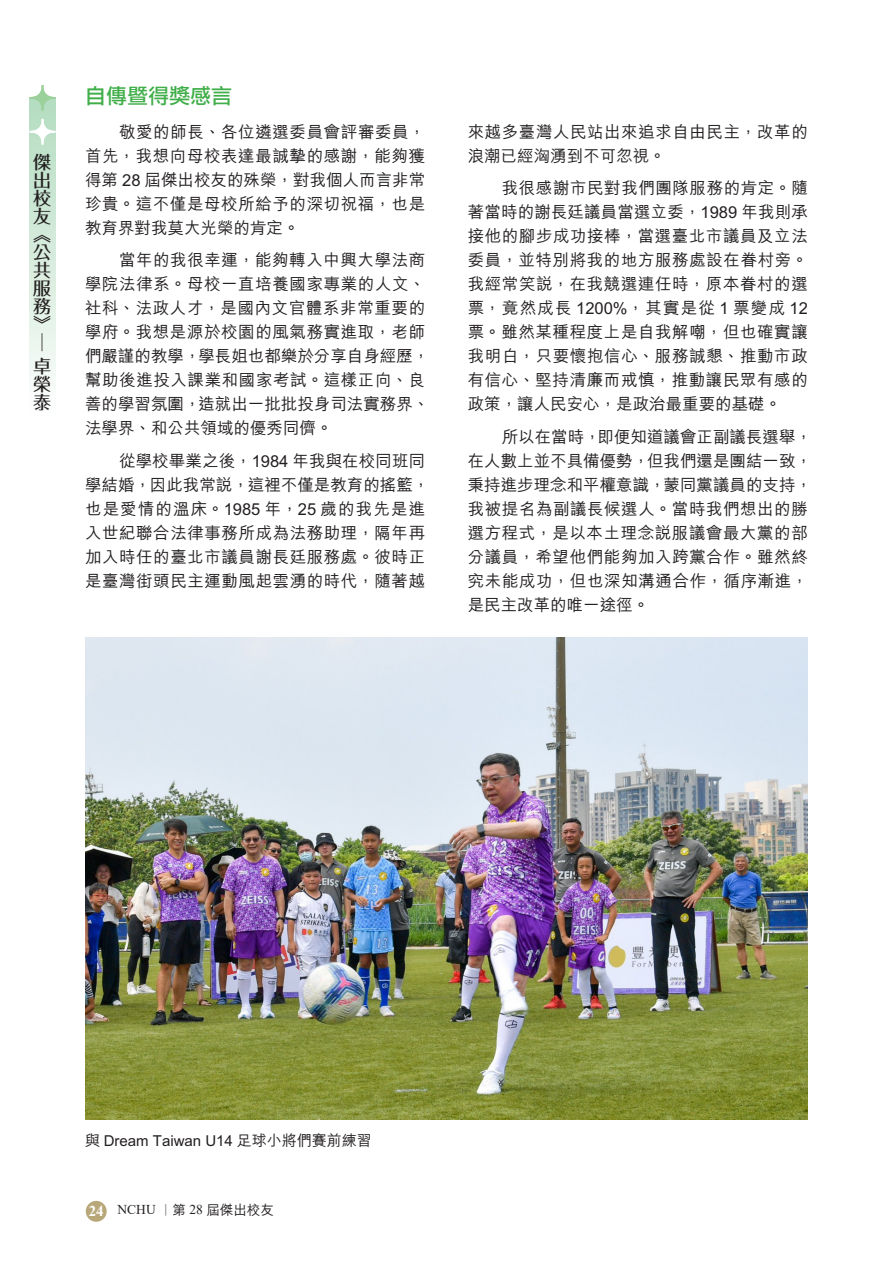
<style>
.page{position:relative;width:893px;height:1263px;background:#fff}
.page>*{position:absolute;margin:0;border:0;box-sizing:border-box;transform-origin:0 0}
.t1{font:21px "DF Li Hei Md WIN BF";color:#40ae49}
.t2{font:500 18px/18px "Folk Pro";color:#231f20;text-align:justify}
.t3{font:500 16.5px/24px "M Hei HK";letter-spacing:.035em;color:#231f20}
.t4{font:500 15px "M Hei HK";color:#231f20}
.t5{font:13.5px "Times New Roman";color:#231f20}
.s1{font-weight:700;font-size:15px;color:#fff}
.s2{font-family:"Adobe Ming Std";font-weight:300}
.s3{font-family:"M Hei HK";font-weight:500}
</style>
<div class="page">
<img style="left:85px;top:637px;width:723px;height:482px">
<div style="left:86px;top:1201px;width:21px;height:21px;background:#b8a779;border-radius:50%"></div>
<div style="left:30px;top:98px;width:25px;height:314px;background:linear-gradient(to bottom,#b3dbbf,#fcfdfc)"></div>
<svg style="left:30px;top:119px;width:25px;height:25px"></svg>
<div style="left:29px;top:118px;width:27px;height:27px;border:2px solid #fff;border-radius:50%"></div>
<svg style="left:30px;top:85px;width:25px;height:26px"></svg>
<div style="left:29px;top:84px;width:27px;height:27px;border:2px solid #9cd19c;border-radius:50%"></div>
<p class="t2" style="left:33px;top:150px;width:19px">傑出校友《公共服務》│</p>
<p class="t2" style="left:33px;top:354px;width:19px">卓榮泰</p>
<p class="t1" style="left:85px;top:85px;width:148px">自傳暨得獎感言</p>
<p class="t3" style="left:85px;top:118px;width:342px;text-align:justify;text-indent:34px">敬愛的師長、各位遴選委員會評審委員，首先，我想向母校表達最誠摯的感謝，能夠獲得第 28 屆傑出校友的殊榮，對我個人而言非常珍貴。這不僅是母校所給予的深切祝福，也是教育界對我莫大光榮的肯定。</p>
<p class="t3" style="left:85px;top:247px;width:346px;text-indent:34px">當年的我很幸運，能夠轉入中興大學法商學院法律系。母校一直培養國家專業的人文、社科、法政人才，是國內文官體系非常重要的學府。我想是源於校園的風氣務實進取，老師們嚴謹的教學，學長姐也都樂於分享自身經歷，幫助後進投入課業和國家考試。這樣正向、良善的學習氛圍，造就出一批批投身司法實務界、法學界、和公共領域的優秀同儕。</p>
<p class="t3" style="left:85px;top:447px;width:346px;text-indent:34px">從學校畢業之後，1984 年我與在校同班同學結婚，因此我常說，這裡不僅是教育的搖籃，也是愛情的溫床。1985 年，25 歲的我先是進入世紀聯合法律事務所成為法務助理，隔年再加入時任的臺北市議員謝長廷服務處。彼時正是臺灣街頭民主運動風起雲湧的時代，隨著越</p>
<p class="t3" style="left:468px;top:118px;width:342px">來越多臺灣人民站出來追求自由民主，改革的浪潮已經洶湧到不可忽視。</p>
<p class="t3" style="left:468px;top:175px;width:342px;text-align:justify;text-indent:34px">我很感謝市民對我們團隊服務的肯定。隨著當時的謝長廷議員當選立委，1989 年我則承接他的腳步成功接棒，當選臺北市議員及立法委員，並特別將我的地方服務處設在眷村旁。我經常笑說，在我競選連任時，原本眷村的選票，竟然成長 1200%，其實是從 1 票變成 12票。雖然某種程度上是自我解嘲，但也確實讓我明白，只要懷抱信心、服務誠懇、推動市政有信心、堅持清廉而戒慎，推動讓民眾有感的政策，讓人民安心，是政治最重要的基礎。</p>
<p class="t3" style="left:468px;top:423px;width:346px;text-indent:34px">所以在當時，即便知道議會正副議長選舉，在人數上並不具備優勢，但我們還是團結一致，秉持進步理念和平權意識，蒙同黨議員的支持，我被提名為副議長候選人。當時我們想出的勝選方程式，是以本土理念說服議會最大黨的部分議員，希望他們能夠加入跨黨合作。雖然終究未能成功，但也深知溝通合作，循序漸進，是民主改革的唯一途徑。</p>
<p class="t4" style="left:85px;top:1129px;width:288px">與 Dream Taiwan U14 足球小將們賽前練習</p>
<p class="t5" style="left:89px;top:1200px;width:187px"><span class="s1">24</span> NCHU <span class="s2">｜</span><span class="s3">第</span> 28 <span class="s3">屆傑出校友</span></p>
</div>
